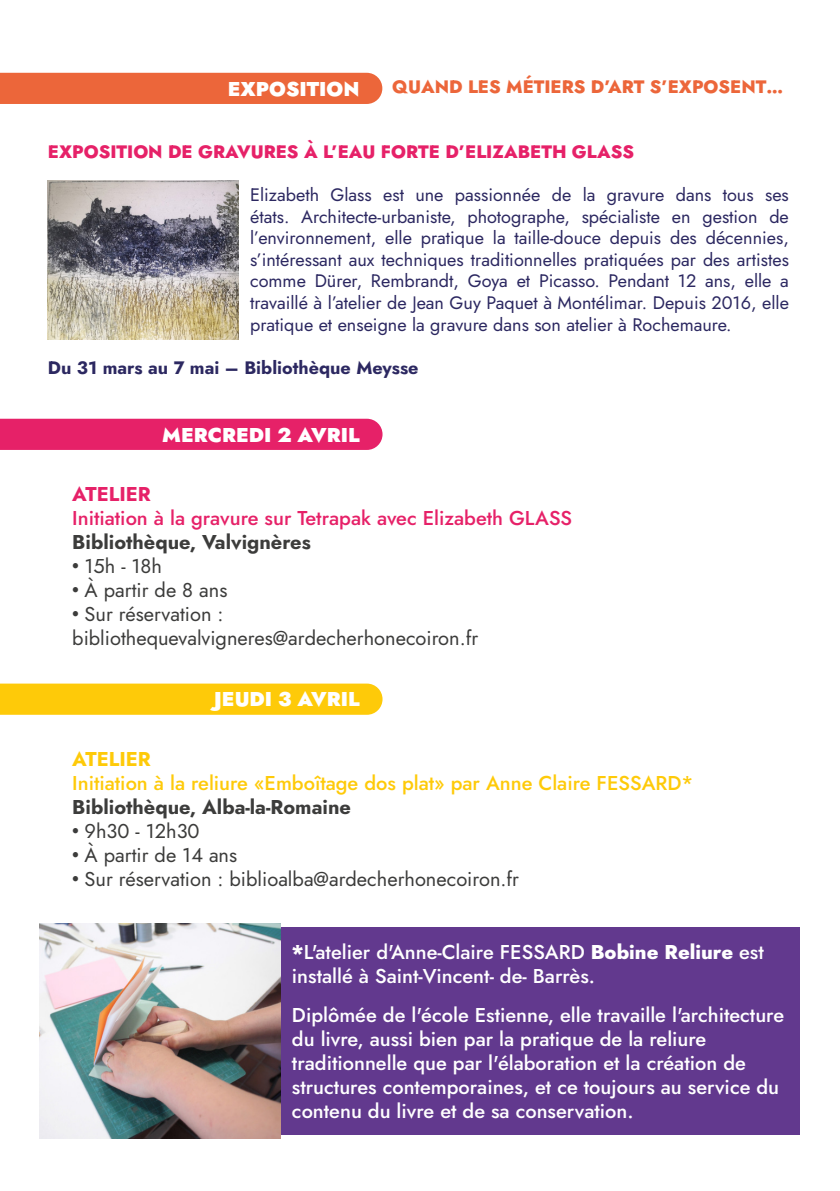
<style>
.page{position:relative;width:840px;height:1191px;background:#fff}
.page>*{position:absolute;margin:0;border:0;box-sizing:border-box;transform-origin:0 0}
.t1{font:500 20px/24px "Jost";color:#fff}
.t2{font:20px/24px "Jost";color:#3c3c3b}
.t3{font:500 20px "Jost";color:#feca09}
.t4{font:700 20px "Jost";color:#3c3c3b}
.t5{font:500 20px "Jost";color:#e62168}
.t6{font:900 20px "Jost";color:#fff}
.t7{font:700 20px "Jost";color:#e62168}
.t8{font:700 20px "Jost";color:#feca09}
.t9{font:18px/21.6px "Jost";color:#2c2861;text-align:justify}
.t10{font:800 18px "Jost";color:#e62168}
.t11{font:700 18px "Jost";color:#2c2861}
.t12{font:800 18px "Jost";color:#ec663a}
.s1{font-family:"Quicksand"}
.s2{font-weight:800}
</style>
<div class="page">
<div style="left:0;top:73px;width:382px;height:31px;background:#ec663a"></div>
<img style="left:48px;top:181px;width:191px;height:158px">
<div style="left:0;top:419px;width:382px;height:31px;background:#e62168"></div>
<div style="left:0;top:683px;width:382px;height:32px;background:#feca09"></div>
<div style="left:104px;top:927px;width:695px;height:207px;background:#62398e"></div>
<img style="left:40px;top:923px;width:240px;height:215px">
<p class="t6" style="left:228px;top:75px;width:133px">EXPOSITION</p>
<p class="t12" style="left:392px;top:75px;width:392px">QUAND LES MÉTIERS D’ART S’EXPOSENT…</p>
<p class="t10" style="left:48px;top:139px;width:587px">EXPOSITION DE GRAVURES À L’EAU FORTE D’ELIZABETH GLASS</p>
<p class="t9" style="left:250px;top:184px;width:540px">Elizabeth Glass est une passionnée de la gravure dans tous ses états. Architecte-urbaniste, photographe, spécialiste en gestion de l’environnement, elle pratique la taille-douce depuis des décennies, s’intéressant aux techniques traditionnelles pratiquées par des artistes comme Dürer, Rembrandt, Goya et Picasso. Pendant 12 ans, elle a travaillé à l’atelier de Jean Guy Paquet à Montélimar. Depuis 2016, elle pratique et enseigne la gravure dans son atelier à Rochemaure.</p>
<p class="t11" style="left:48px;top:355px;width:372px">Du 31 mars au 7 mai – Bibliothèque Meysse</p>
<p class="t6" style="left:162px;top:421px;width:199px">MERCREDI 2 AVRIL</p>
<p class="t7" style="left:72px;top:480px;width:80px">ATELIER</p>
<p class="t5" style="left:72px;top:504px;width:501px">Initiation à la gravure sur Tetrapak avec Elizabeth GLASS</p>
<p class="t4" style="left:72px;top:528px;width:240px">Bibliothèque, Valvignères</p>
<p class="t2" style="left:72px;top:554px;width:91px"><span class="s1">•</span> 15h - 18h</p>
<p class="t2" style="left:72px;top:578px;width:157px"><span class="s1">•</span> À partir de 8 ans</p>
<p class="t2" style="left:72px;top:602px;width:407px"><span class="s1">•</span> Sur réservation : bibliothequevalvigneres@ardecherhonecoiron.fr</p>
<p class="t6" style="left:214px;top:686px;width:147px">JEUDI 3 AVRIL</p>
<p class="t8" style="left:72px;top:745px;width:80px">ATELIER</p>
<p class="t3" style="left:72px;top:769px;width:622px">Initiation à la reliure «Emboîtage dos plat» par Anne Claire FESSARD*</p>
<p class="t4" style="left:72px;top:793px;width:280px">Bibliothèque, Alba-la-Romaine</p>
<p class="t2" style="left:72px;top:819px;width:129px"><span class="s1">•</span> 9h30 - 12h30</p>
<p class="t2" style="left:72px;top:843px;width:166px"><span class="s1">•</span> À partir de 14 ans</p>
<p class="t2" style="left:72px;top:867px;width:448px"><span class="s1">•</span> Sur réservation : biblioalba@ardecherhonecoiron.fr</p>
<p class="t1" style="left:292px;top:940px;width:473px"><span class="s2">*</span>L'atelier d'Anne-Claire FESSARD <span class="s2">Bobine Reliure</span> est installé à Saint-Vincent- de- Barrès.</p>
<p class="t1" style="left:292px;top:1003px;width:493px">Diplômée de l'école Estienne, elle travaille l'architecture du livre, aussi bien par la pratique de la reliure traditionnelle que par l'élaboration et la création de structures contemporaines, et ce toujours au service du contenu du livre et de sa conservation.</p>
</div>
